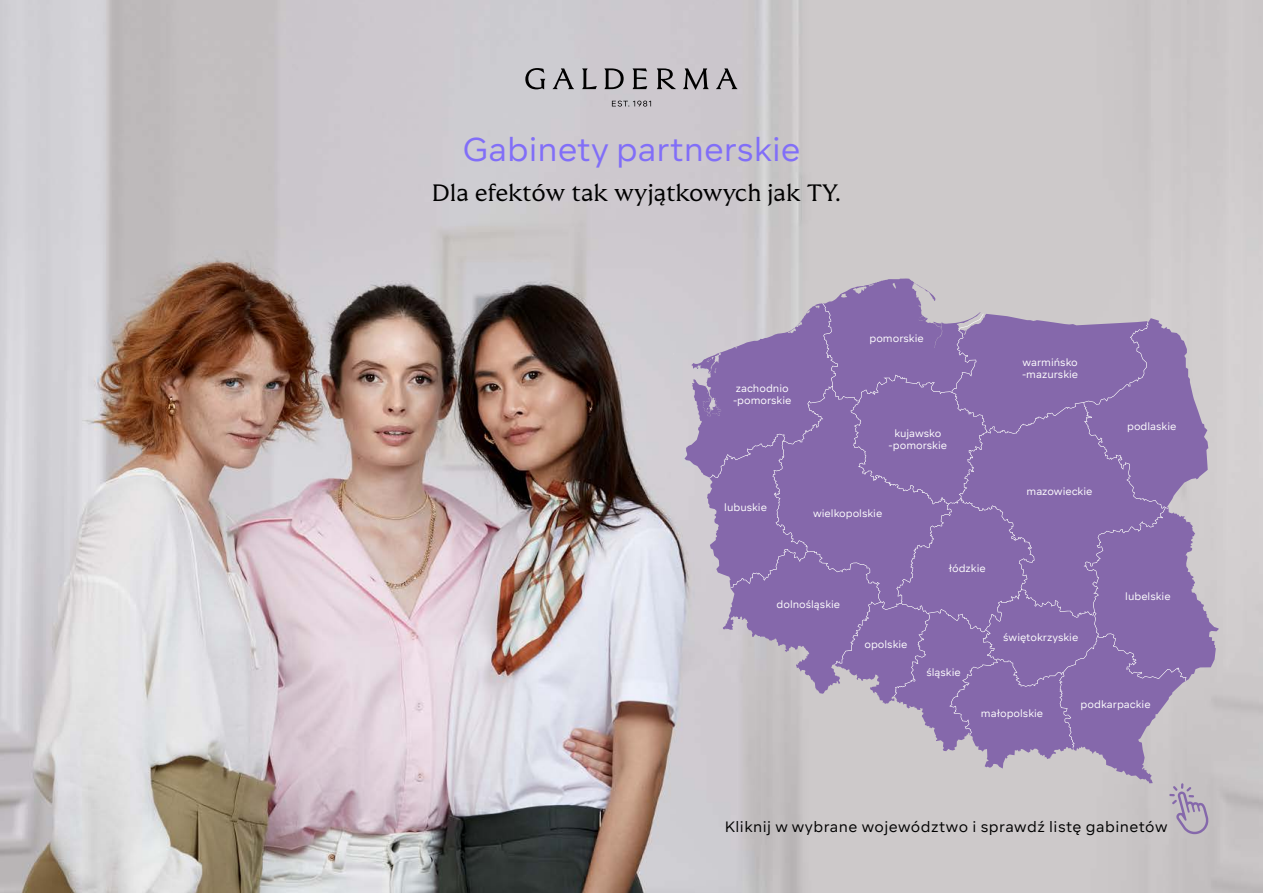
<style>
.page{position:relative;width:1263px;height:893px;background:#fff}
.page>*{position:absolute;margin:0;border:0;box-sizing:border-box;transform-origin:0 0}
.t1{font:33px "Segma";color:#816ef8}
.t2{font:24px "GALDERMA";color:#000}
.t3{font:15px "Segma";letter-spacing:.03em;color:#000}
.t4{font:10.5px/12px "Segma";color:#fff}
</style>
<div class="page">
<img style="left:0;top:0;width:1263px;height:893px">
<svg style="left:525px;top:68px;width:20px;height:21px"></svg>
<svg style="left:552px;top:68px;width:22px;height:21px"></svg>
<svg style="left:582px;top:68px;width:15px;height:21px"></svg>
<svg style="left:716px;top:68px;width:22px;height:21px"></svg>
<svg style="left:657px;top:68px;width:19px;height:21px"></svg>
<svg style="left:683px;top:68px;width:26px;height:22px"></svg>
<svg style="left:604px;top:68px;width:20px;height:21px"></svg>
<svg style="left:632px;top:68px;width:15px;height:21px"></svg>
<svg style="left:612px;top:101px;width:39px;height:6px"></svg>
<svg style="left:684px;top:279px;width:535px;height:555px;background:#9f8bb6"></svg>
<h1 class="t1" style="left:462px;top:128px;width:340px">Gabinety partnerskie</h1>
<h2 class="t2" style="left:432px;top:178px;width:410px">Dla efektów tak wyjątkowych jak TY.</h2>
<p class="t4" style="left:733px;top:382px;width:60px">zachodnio -pomorskie</p>
<p class="t4" style="left:724px;top:501px;width:44px">lubuskie</p>
<p class="t4" style="left:869px;top:332px;width:56px">pomorskie</p>
<p class="t4" style="left:889px;top:427px;width:60px;text-align:center">kujawsko -pomorskie</p>
<p class="t4" style="left:813px;top:507px;width:71px">wielkopolskie</p>
<p class="t4" style="left:949px;top:562px;width:39px">łódzkie</p>
<p class="t4" style="left:776px;top:598px;width:65px">dolnośląskie</p>
<p class="t4" style="left:864px;top:638px;width:45px">opolskie</p>
<p class="t4" style="left:926px;top:666px;width:36px">śląskie</p>
<p class="t4" style="left:1022px;top:356px;width:58px">warmińsko -mazurskie</p>
<p class="t4" style="left:1026px;top:485px;width:68px">mazowieckie</p>
<p class="t4" style="left:1003px;top:631px;width:77px">świętokrzyskie</p>
<p class="t4" style="left:1127px;top:420px;width:51px">podlaskie</p>
<p class="t4" style="left:1125px;top:590px;width:47px">lubelskie</p>
<p class="t4" style="left:981px;top:707px;width:64px">małopolskie</p>
<p class="t4" style="left:1081px;top:698px;width:71px">podkarpackie</p>
<h3 class="t3" style="left:725px;top:817px;width:444px">Kliknij w wybrane województwo i sprawdź listę gabinetów</h3>
</div>
